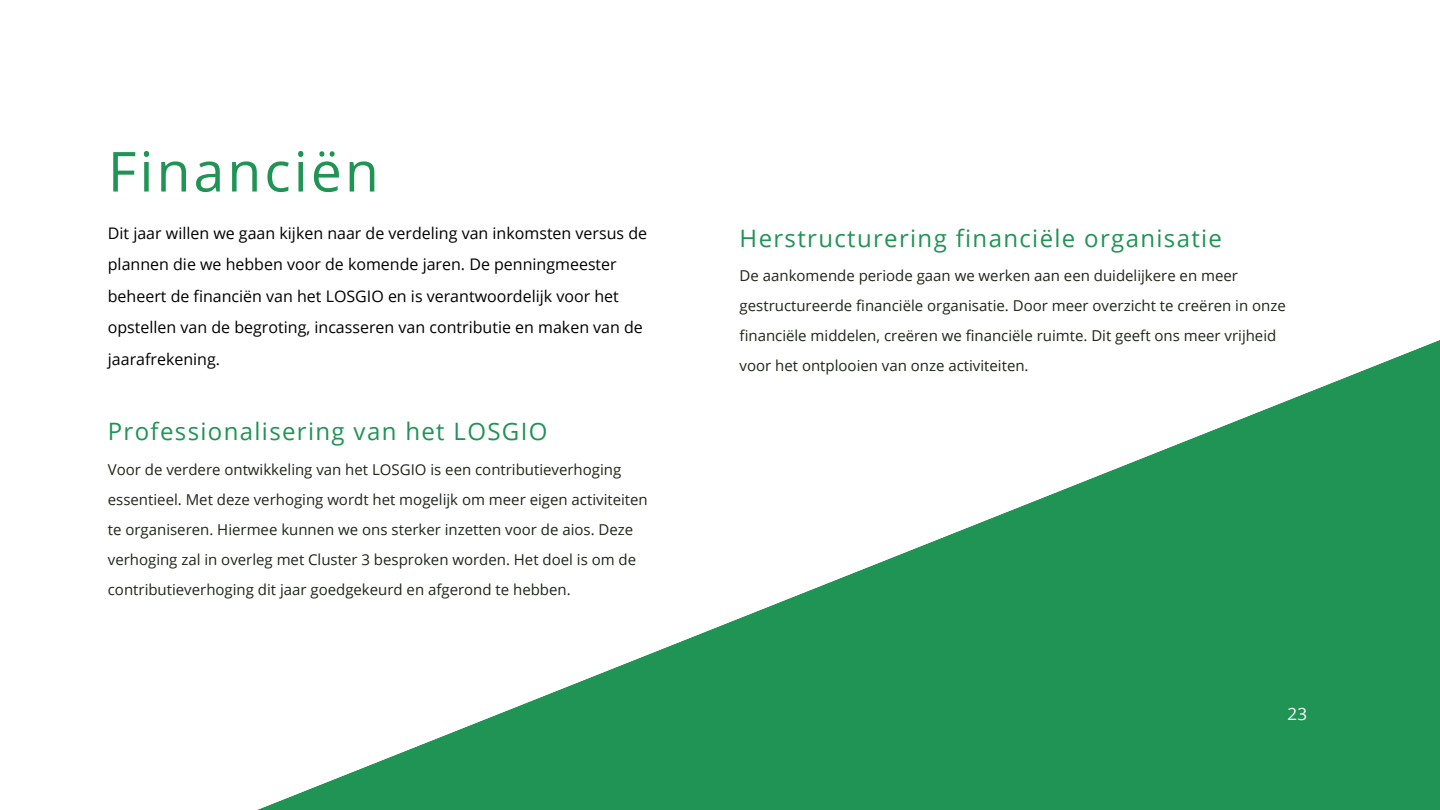
<style>
.page{position:relative;width:1440px;height:810px;background:#fff}
.page>*{position:absolute;margin:0;border:0;box-sizing:border-box;transform-origin:0 0}
.t1{font:55.2px "Open Sans";letter-spacing:.055em;color:#1f9454}
.t2{font:24px "Open Sans";letter-spacing:.055em;color:#1f9454}
.t3{font:17px "Open Sans";color:#fff}
.t4{font:16px/31.5px "Open Sans";color:#000}
.t5{font:15px/30px "Open Sans";color:#20261a}
</style>
<div class="page">
<svg style="left:257px;top:340px;width:1183px;height:470px;fill:#219556"></svg>
<h1 class="t1" style="left:108px;top:133px;width:272px">Financiën</h1>
<p class="t4" style="left:108px;top:217px;width:541px">Dit jaar willen we gaan kijken naar de verdeling van inkomsten versus de plannen die we hebben voor de komende jaren. De penningmeester beheert de financiën van het LOSGIO en is verantwoordelijk voor het opstellen van de begroting, incasseren van contributie en maken van de jaarafrekening.</p>
<h2 class="t2" style="left:108px;top:415px;width:441px">Professionalisering van het LOSGIO</h2>
<p class="t5" style="left:108px;top:454px;width:541px">Voor de verdere ontwikkeling van het LOSGIO is een contributieverhoging essentieel. Met deze verhoging wordt het mogelijk om meer eigen activiteiten te organiseren. Hiermee kunnen we ons sterker inzetten voor de aios. Deze verhoging zal in overleg met Cluster 3 besproken worden. Het doel is om de contributieverhoging dit jaar goedgekeurd en afgerond te hebben.</p>
<h2 class="t2" style="left:740px;top:221px;width:484px">Herstructurering financiële organisatie</h2>
<p class="t5" style="left:740px;top:260px;width:548px">De aankomende periode gaan we werken aan een duidelijkere en meer gestructureerde financiële organisatie. Door meer overzicht te creëren in onze financiële middelen, creëren we financiële ruimte. Dit geeft ons meer vrijheid voor het ontplooien van onze activiteiten.</p>
<p class="t3" style="left:1288px;top:702px;width:21px">23</p>
</div>
